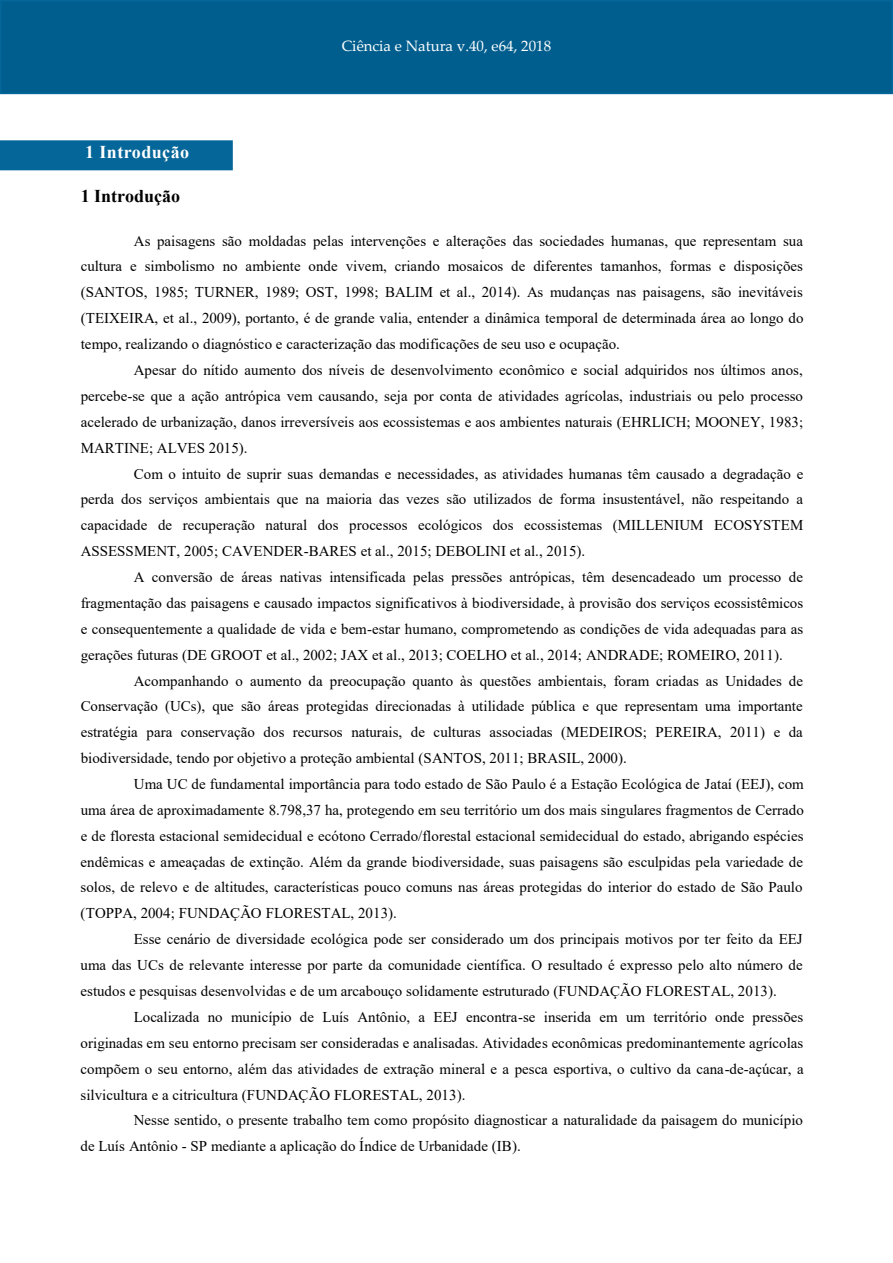
<style>
.page{position:relative;width:893px;height:1263px;background:#fff}
.page>*{position:absolute;margin:0;border:0;box-sizing:border-box;transform-origin:0 0}
._1_TItulo{font:700 18px "Times New Roman";letter-spacing:.025em;color:#fff}
.t1{font:700 18px "Times New Roman";color:#000}
.t2{font:15px "Times New Roman";color:#000}
.t3{font:15px "Palatino Linotype";color:#fff}
</style>
<div class="page">
<div style="left:0;top:0;width:893px;height:94px;background:#005e8e;border:2px solid #056699"></div>
<div style="left:1px;top:141px;width:231px;height:29px;background:#056699"></div>
<div style="left:0;top:140px;width:233px;height:30px;border:2px solid #056699"></div>
<p class="t3" style="left:342px;top:35px;width:211px">Ciência e Natura v.40, e64, 2018</p>
<p class="_1_TItulo" style="left:85px;top:139px;width:106px">1 Introdução</p>
<p class="t1" style="left:81px;top:183px;width:101px">1 Introdução</p>
<p class="t2" style="left:134px;top:230px;width:671px">As paisagens são moldadas pelas intervenções e alterações das sociedades humanas, que representam sua</p>
<p class="t2" style="left:81px;top:256px;width:724px">cultura e simbolismo no ambiente onde vivem, criando mosaicos de diferentes tamanhos, formas e disposições</p>
<p class="t2" style="left:81px;top:282px;width:724px">(SANTOS, 1985; TURNER, 1989; OST, 1998; BALIM et al., 2014). As mudanças nas paisagens, são inevitáveis</p>
<p class="t2" style="left:81px;top:307px;width:724px">(TEIXEIRA, et al., 2009), portanto, é de grande valia, entender a dinâmica temporal de determinada área ao longo do</p>
<p class="t2" style="left:81px;top:333px;width:541px">tempo, realizando o diagnóstico e caracterização das modificações de seu uso e ocupação.</p>
<p class="t2" style="left:134px;top:359px;width:670px">Apesar do nítido aumento dos níveis de desenvolvimento econômico e social adquiridos nos últimos anos,</p>
<p class="t2" style="left:81px;top:385px;width:724px">percebe-se que a ação antrópica vem causando, seja por conta de atividades agrícolas, industriais ou pelo processo</p>
<p class="t2" style="left:81px;top:411px;width:724px">acelerado de urbanização, danos irreversíveis aos ecossistemas e aos ambientes naturais (EHRLICH; MOONEY, 1983;</p>
<p class="t2" style="left:81px;top:437px;width:168px">MARTINE; ALVES 2015).</p>
<p class="t2" style="left:134px;top:463px;width:671px">Com o intuito de suprir suas demandas e necessidades, as atividades humanas têm causado a degradação e</p>
<p class="t2" style="left:81px;top:489px;width:724px">perda dos serviços ambientais que na maioria das vezes são utilizados de forma insustentável, não respeitando a</p>
<p class="t2" style="left:81px;top:515px;width:724px">capacidade de recuperação natural dos processos ecológicos dos ecossistemas (MILLENIUM ECOSYSTEM</p>
<p class="t2" style="left:81px;top:540px;width:506px">ASSESSMENT, 2005; CAVENDER-BARES et al., 2015; DEBOLINI et al., 2015).</p>
<p class="t2" style="left:134px;top:566px;width:671px">A conversão de áreas nativas intensificada pelas pressões antrópicas, têm desencadeado um processo de</p>
<p class="t2" style="left:81px;top:592px;width:724px">fragmentação das paisagens e causado impactos significativos à biodiversidade, à provisão dos serviços ecossistêmicos</p>
<p class="t2" style="left:81px;top:618px;width:724px">e consequentemente a qualidade de vida e bem-estar humano, comprometendo as condições de vida adequadas para as</p>
<p class="t2" style="left:81px;top:644px;width:704px">gerações futuras (DE GROOT et al., 2002; JAX et al., 2013; COELHO et al., 2014; ANDRADE; ROMEIRO, 2011).</p>
<p class="t2" style="left:134px;top:670px;width:671px">Acompanhando o aumento da preocupação quanto às questões ambientais, foram criadas as Unidades de</p>
<p class="t2" style="left:81px;top:696px;width:724px">Conservação (UCs), que são áreas protegidas direcionadas à utilidade pública e que representam uma importante</p>
<p class="t2" style="left:81px;top:722px;width:724px">estratégia para conservação dos recursos naturais, de culturas associadas (MEDEIROS; PEREIRA, 2011) e da</p>
<p class="t2" style="left:81px;top:747px;width:548px">biodiversidade, tendo por objetivo a proteção ambiental (SANTOS, 2011; BRASIL, 2000).</p>
<p class="t2" style="left:134px;top:773px;width:672px">Uma UC de fundamental importância para todo estado de São Paulo é a Estação Ecológica de Jataí (EEJ), com</p>
<p class="t2" style="left:81px;top:799px;width:725px">uma área de aproximadamente 8.798,37 ha, protegendo em seu território um dos mais singulares fragmentos de Cerrado</p>
<p class="t2" style="left:81px;top:825px;width:724px">e de floresta estacional semidecidual e ecótono Cerrado/florestal estacional semidecidual do estado, abrigando espécies</p>
<p class="t2" style="left:81px;top:851px;width:724px">endêmicas e ameaçadas de extinção. Além da grande biodiversidade, suas paisagens são esculpidas pela variedade de</p>
<p class="t2" style="left:81px;top:877px;width:723px">solos, de relevo e de altitudes, características pouco comuns nas áreas protegidas do interior do estado de São Paulo</p>
<p class="t2" style="left:81px;top:903px;width:318px">(TOPPA, 2004; FUNDAÇÃO FLORESTAL, 2013).</p>
<p class="t2" style="left:134px;top:929px;width:670px">Esse cenário de diversidade ecológica pode ser considerado um dos principais motivos por ter feito da EEJ</p>
<p class="t2" style="left:81px;top:955px;width:724px">uma das UCs de relevante interesse por parte da comunidade científica. O resultado é expresso pelo alto número de</p>
<p class="t2" style="left:81px;top:980px;width:698px">estudos e pesquisas desenvolvidas e de um arcabouço solidamente estruturado (FUNDAÇÃO FLORESTAL, 2013).</p>
<p class="t2" style="left:134px;top:1006px;width:671px">Localizada no município de Luís Antônio, a EEJ encontra-se inserida em um território onde pressões</p>
<p class="t2" style="left:81px;top:1032px;width:724px">originadas em seu entorno precisam ser consideradas e analisadas. Atividades econômicas predominantemente agrícolas</p>
<p class="t2" style="left:81px;top:1058px;width:724px">compõem o seu entorno, além das atividades de extração mineral e a pesca esportiva, o cultivo da cana-de-açúcar, a</p>
<p class="t2" style="left:81px;top:1084px;width:386px">silvicultura e a citricultura (FUNDAÇÃO FLORESTAL, 2013).</p>
<p class="t2" style="left:134px;top:1110px;width:671px">Nesse sentido, o presente trabalho tem como propósito diagnosticar a naturalidade da paisagem do município</p>
<p class="t2" style="left:81px;top:1136px;width:442px">de Luís Antônio - SP mediante a aplicação do Índice de Urbanidade (IB).</p>
</div>
